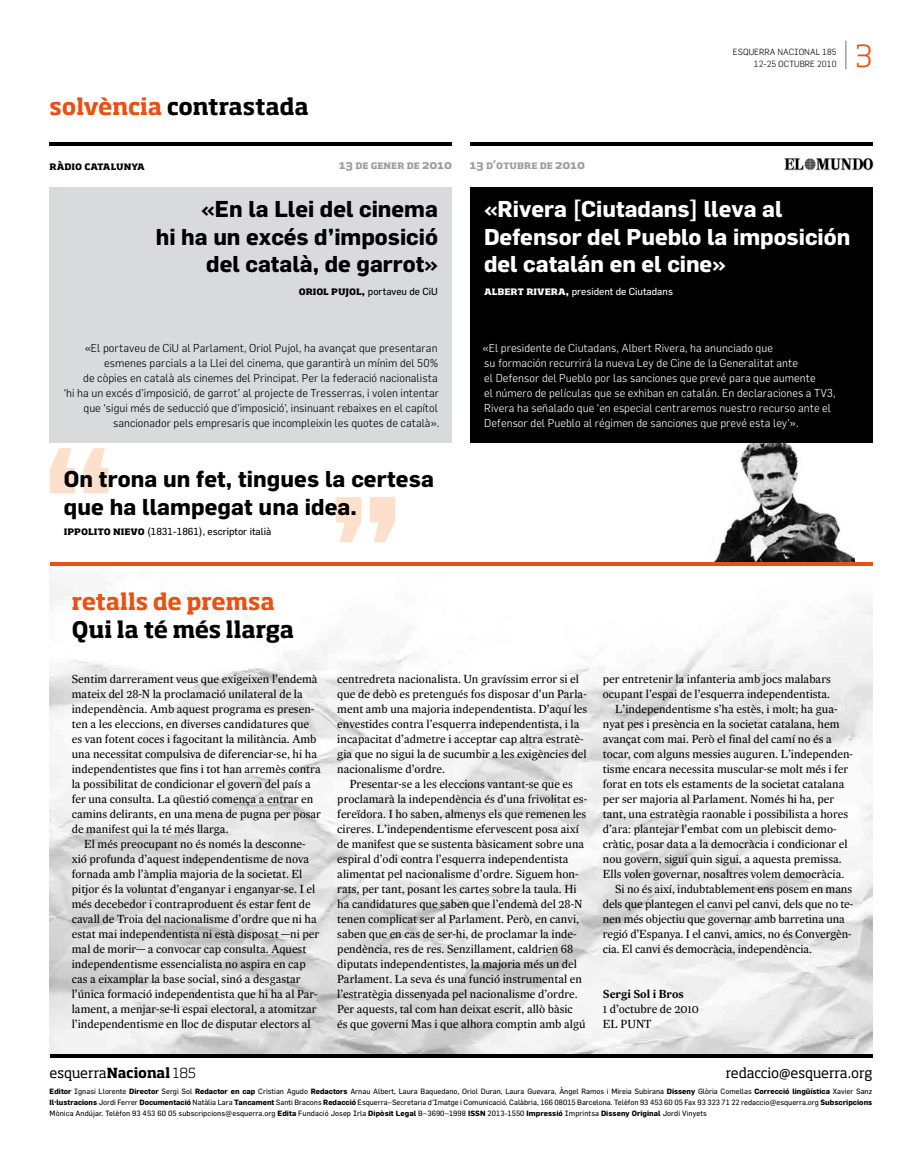
<style>
.page{position:relative;width:922px;height:1170px;background:#fff}
.page>*{position:absolute;margin:0;border:0;box-sizing:border-box;transform-origin:0 0}
.t1{font:100 30px "Soho Std";color:#000}
.t2{font:700 22.5px/27.5px "Flama";color:#000;text-align:right}
.t3{font:700 22.5px/27.5px "Flama";color:#fff}
.t4{font:700 22.5px "Soho Std";letter-spacing:-.01em;color:#000}
.t5{font:700 22.5px "Soho Std";letter-spacing:-.005em;color:#e75112}
.t6{font:13.75px "Soho Std";letter-spacing:-.015em;color:#000}
.t7{font:11.75px/15px "Expresso Texto";color:#000}
.t8{font:700 11.75px "Expresso Texto";color:#000}
.t9{font:300 11.25px/15px "Flama";color:#000;text-align:right}
.t10{font:300 11.25px/15px "Flama";color:#fff}
.t11{font:700 11.25px "Soho Std";color:#9c9d9f}
.t12{font:700 11.25px "Soho Std";color:#000}
.t13{font:10px "Flama";color:#000}
.t14{font:10px "Flama";color:#fff}
.t15{font:300 8.75px/12.5px "Flama";color:#000;text-align:right}
.t16{font:7.5px/11.2px "Flama";letter-spacing:.01em;color:#000;text-align:justify}
.s1{color:#e75112}
.s2{font-weight:300;color:#e75112}
.s3{font-family:"Soho Std";font-weight:700;font-size:11.25px}
.s4{font-weight:700;font-size:11.25px}
.s5{font-weight:700}
.s6{font-weight:300}
</style>
<div class="page">
<img style="left:699px;top:442px;width:155px;height:120px">
<img style="left:50px;top:581px;width:822px;height:473px">
<div style="left:50px;top:187px;width:402px;height:255px;background:#d9dadb"></div>
<hr style="left:50px;top:142px;width:402px;height:4px;background:#000">
<hr style="left:469px;top:142px;width:403px;height:4px;background:#000">
<hr style="left:50px;top:1054px;width:822px;height:3px;background:#000">
<svg style="left:336px;top:497px;width:59px;height:45px"></svg>
<svg style="left:50px;top:448px;width:59px;height:45px"></svg>
<div style="left:469px;top:187px;width:403px;height:255px;background:#000"></div>
<hr style="left:50px;top:562px;width:822px;height:4px;background:#e75112">
<img style="left:784px;top:158px;width:90px;height:13px">
<h2 class="t4" style="left:50px;top:92px;width:260px"><span class="s1">SOLVÈNCIA</span> CONTRASTADA</h2>
<p class="t12" style="left:50px;top:158px;width:97px">RÀDIO CATALUNYA</p>
<p class="t11" style="left:339px;top:158px;width:114px">13 DE GENER DE 2010</p>
<p class="t11" style="left:470px;top:158px;width:117px">13 D’OTUBRE DE 2010</p>
<p class="t15" style="left:732px;top:45px;width:105px">ESQUERRA NACIONAL 185<br>12-25 OCTUBRE 2010</p>
<h1 class="t1" style="left:842px;top:33px;width:31px">| <span class="s2">3</span></h1>
<h2 class="t2" style="left:156px;top:195px;width:283px">«En la Llei del cinema<br>hi ha un excés d’imposició del català, de garrot»</h2>
<p class="t13" style="left:299px;top:285px;width:141px"><span class="s3">ORIOL PUJOL</span><span class="s4">,</span> portaveu de CiU</p>
<p class="t9" style="left:64px;top:340px;width:377px">«El portaveu de CiU al Parlament, Oriol Pujol, ha avançat que presentaran esmenes parcials a la Llei del cinema, que garantirà un mínim del 50%<br>de còpies en català als cinemes del Principat. Per la federació nacionalista<br>‘hi ha un excés d’imposició, de garrot’ al projecte de Tresserras, i volen intentar que ‘sigui més de seducció que d’imposició’, insinuant rebaixes en el capítol sancionador pels empresaris que incompleixin les quotes de català».</p>
<h2 class="t2" style="left:64px;top:465px;width:371px;text-align:left">On trona un fet, tingues la certesa que ha llampegat una idea.</h2>
<p class="t13" style="left:64px;top:525px;width:209px"><span class="s3">IPPOLITO NIEVO</span> (1831-1861), escriptor italià</p>
<h2 class="t5" style="left:72px;top:587px;width:205px">RETALLS DE PREMSA</h2>
<h2 class="t4" style="left:72px;top:614px;width:224px">QUI LA TÉ MÉS LLARGA</h2>
<h2 class="t3" style="left:484px;top:195px;width:367px">«Rivera [Ciutadans] lleva al<br>Defensor del Pueblo la imposición del catalán en el cine»</h2>
<p class="t14" style="left:484px;top:285px;width:190px"><span class="s3">ALBERT RIVERA</span><span class="s4">,</span> president de Ciutadans</p>
<p class="t10" style="left:482px;top:340px;width:354px">«El presidente de Ciutadans, Albert Rivera, ha anunciado que<br>su formación recurrirá la nueva Ley de Cine de la Generalitat ante<br>el Defensor del Pueblo por las sanciones que prevé para que aumente<br>el número de películas que se exhiban en catalán. En declaraciones a TV3, Rivera ha señalado que ‘en especial centraremos nuestro recurso ante el Defensor del Pueblo al régimen de sanciones que prevé esta ley’».</p>
<p class="t7" style="left:72px;top:671px;width:251px">Sentim darrerament veus que exigeixen l’endemà mateix del 28-N la proclamació unilateral de la independència. Amb aquest programa es presen&shy;ten a les eleccions, en diverses candidatures que es van fotent coces i fagocitant la militància. Amb una necessitat compulsiva de diferenciar-se, hi ha independentistes que fins i tot han arremès contra la possibilitat de condicionar el govern del país a fer una consulta. La qüestió comença a entrar en camins delirants, en una mena de pugna per posar de manifest qui la té més llarga.</p>
<p class="t7" style="left:72px;top:836px;width:249px;text-indent:12px">El més preocupant no és només la desconne&shy;xió profunda d’aquest independentisme de nova fornada amb l’àmplia majoria de la societat. El pitjor és la voluntat d’enganyar i enganyar-se. I el més decebedor i contraproduent és estar fent de cavall de Troia del nacionalisme d’ordre que ni ha estat mai independentista ni està disposat —ni per mal de morir— a convocar cap consulta. Aquest independentisme essencialista no aspira en cap cas a eixamplar la base social, sinó a desgastar l’única formació independentista que hi ha al Par&shy;lament, a menjar-se-li espai electoral, a atomitzar l’independentisme en lloc de disputar electors al</p>
<p class="t7" style="left:337px;top:671px;width:251px">centredreta nacionalista. Un gravíssim error si el que de debò es pretengués fos disposar d’un Parla&shy;ment amb una majoria independentista. D’aquí les envestides contra l’esquerra independentista, i la incapacitat d’admetre i acceptar cap altra estratè&shy;gia que no sigui la de sucumbir a les exigències del nacionalisme d’ordre.</p>
<p class="t7" style="left:337px;top:776px;width:251px;text-indent:12px">Presentar-se a les eleccions vantant-se que es proclamarà la independència és d’una frivolitat es&shy;fereïdora. I ho saben, almenys els que remenen les cireres. L’independentisme efervescent posa així de manifest que se sustenta bàsicament sobre una espiral d’odi contra l’esquerra independentista alimentat pel nacionalisme d’ordre. Siguem hon&shy;rats, per tant, posant les cartes sobre la taula. Hi ha candidatures que saben que l’endemà del 28-N tenen complicat ser al Parlament. Però, en canvi, saben que en cas de ser-hi, de proclamar la inde&shy;pendència, res de res. Senzillament, caldrien 68 diputats independentistes, la majoria més un del Parlament. La seva és una funció instrumental en l’estratègia dissenyada pel nacionalisme d’ordre.<br>Per aquests, tal com han deixat escrit, allò bàsic<br>és que governi Mas i que alhora comptin amb algú</p>
<p class="t7" style="left:602px;top:671px;width:229px">per entretenir la infanteria amb jocs malabars</p>
<p class="t7" style="left:602px;top:686px;width:229px">ocupant l’espai de l’esquerra independentista.</p>
<p class="t7" style="left:615px;top:701px;width:224px">L’independentisme s’ha estès, i molt; ha gua-</p>
<p class="t7" style="left:602px;top:716px;width:238px">nyat pes i presència en la societat catalana, hem</p>
<p class="t7" style="left:602px;top:731px;width:230px">avançat com mai. Però el final del camí no és a</p>
<p class="t7" style="left:602px;top:746px;width:252px">tocar, com alguns messies auguren. L’independen-</p>
<p class="t7" style="left:602px;top:761px;width:247px">tisme encara necessita muscular-se molt més i fer</p>
<p class="t7" style="left:602px;top:776px;width:243px">forat en tots els estaments de la societat catalana</p>
<p class="t7" style="left:602px;top:791px;width:233px">per ser majoria al Parlament. Només hi ha, per</p>
<p class="t7" style="left:602px;top:806px;width:247px">tant, una estratègia raonable i possibilista a hores</p>
<p class="t7" style="left:602px;top:821px;width:235px">d’ara: plantejar l’embat com un plebiscit demo-</p>
<p class="t7" style="left:602px;top:836px;width:246px">cràtic, posar data a la democràcia i condicionar el</p>
<p class="t7" style="left:602px;top:851px;width:240px">nou govern, sigui quin sigui, a aquesta premissa.</p>
<p class="t7" style="left:602px;top:866px;width:243px">Ells volen governar, nosaltres volem democràcia.</p>
<p class="t7" style="left:615px;top:881px;width:238px">Si no és així, indubtablement ens posem en mans</p>
<p class="t7" style="left:602px;top:896px;width:252px">dels que plantegen el canvi pel canvi, dels que no te-</p>
<p class="t7" style="left:602px;top:911px;width:243px">nen més objectiu que governar amb barretina una</p>
<p class="t7" style="left:602px;top:926px;width:250px">regió d’Espanya. I el canvi, amics, no és Convergèn-</p>
<p class="t7" style="left:602px;top:941px;width:211px">cia. El canvi és democràcia, independència.</p>
<p class="t8" style="left:602px;top:987px;width:82px">Sergi Sol i Bros</p>
<p class="t7" style="left:602px;top:1001px;width:98px">1 d’octubre de 2010<br>EL PUNT</p>
<p class="t6" style="left:50px;top:1064px;width:148px">esquerra<span class="s5">NACIONAL</span> <span class="s6">185</span></p>
<p class="t6" style="left:725px;top:1064px;width:148px">redaccio@esquerra.org</p>
<p class="t16" style="left:50px;top:1084px;width:824px"><span class="s5">Editor</span> Ignasi Llorente <span class="s5">Director</span> Sergi Sol <span class="s5">Redactor en cap</span> Cristian Agudo <span class="s5">Redactors</span> Arnau Albert, Laura Baquedano, Oriol Duran, Laura Guevara, Àngel Ramos i Mireia Subirana <span class="s5">Disseny</span> Glòria Comellas <span class="s5">Correcció lingüística</span> Xavier Sanz <span class="s5">Il·lustracions</span> Jordi Ferrer <span class="s5">Documentació</span> Natàlia Lara <span class="s5">Tancament</span> Santi Bracons <span class="s5">Redacció</span> Esquerra–Secretaria d’Imatge i Comunicació. Calàbria, 166 08015 Barcelona. Telèfon 93 453 60 05 Fax 93 323 71 22 redaccio@esquerra.org <span class="s5">Subscripcions </span>Mònica Andújar. Telèfon 93 453 60 05 subscripcions@esquerra.org <span class="s5">Edita</span> Fundació Josep Irla <span class="s5">Dipòsit Legal</span> B–3690–1998 <span class="s5">ISSN</span> 2013-1550 <span class="s5">Impressió</span> Imprintsa <span class="s5">Disseny Original</span> Jordi Vinyets</p>
</div>
